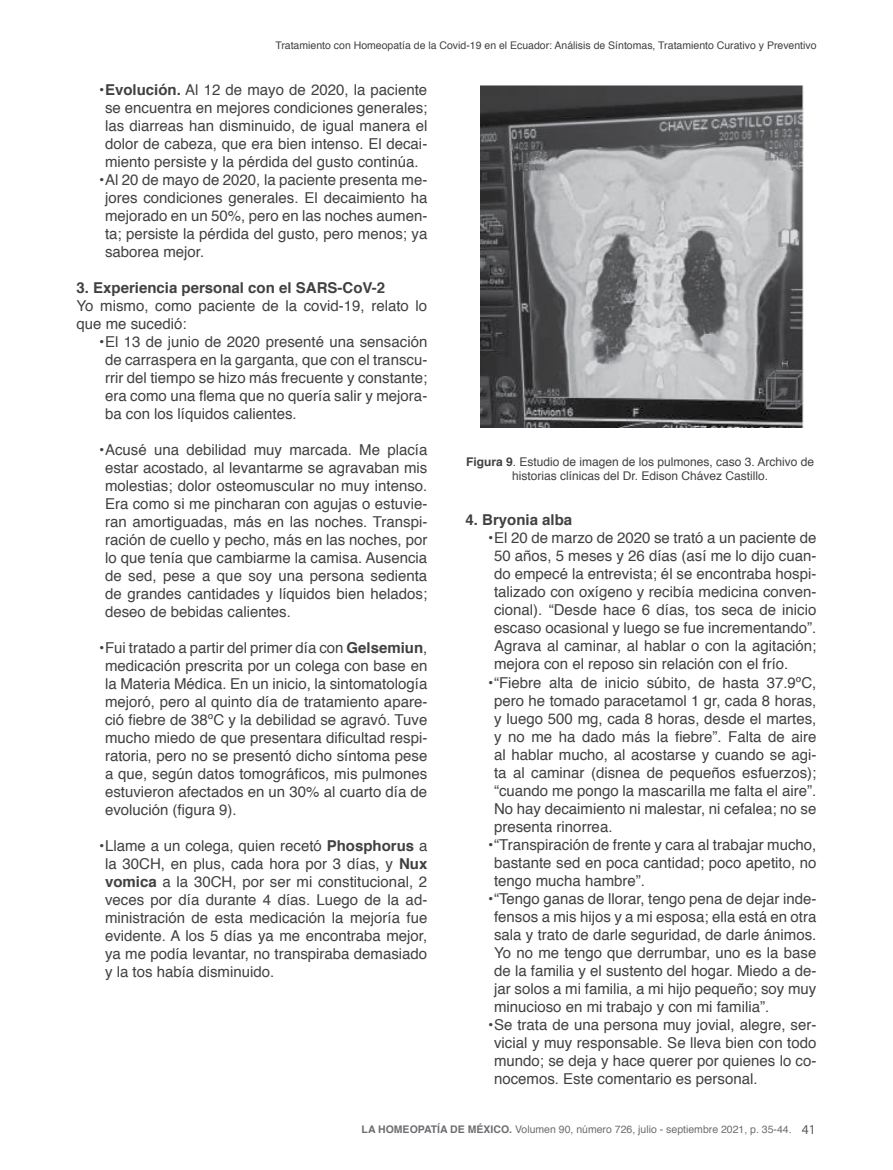
<style>
.page{position:relative;width:893px;height:1170px;background:#fff}
.page>*{position:absolute;margin:0;border:0;box-sizing:border-box;transform-origin:0 0}
.t1{font:15px/18px "Helvetica";color:#414042;text-align:justify}
.t2{font:700 15px "Helvetica";color:#414042}
.t3{font:12px/14.4px "Helvetica";color:#414042;text-align:center}
.t4{font:10.5px "Helvetica";color:#414042}
.t5{font:10.5px "Helvetica";color:#6d6e71}
.s1{font-weight:700}
.s2{font-family:"Myriad Pro";font-size:13.5px;color:#58595b}
</style>
<div class="page">
<img style="left:480px;top:85px;width:324px;height:342px">
<p class="t4" style="left:275px;top:37px;width:543px">Tratamiento con Homeopatía de la Covid-19 en el Ecuador: Análisis de Síntomas, Tratamiento Curativo y Preventivo</p>
<p class="t1" style="left:99px;top:81px;width:330px;text-align:center"><span class="s1">•Evolución.</span> Al 12 de mayo de 2020, la paciente se encuentra en mejores condiciones generales; las diarreas han disminuido, de igual manera el dolor de cabeza, que era bien intenso. El decai‑ miento persiste y la pérdida del gusto continúa.</p>
<p class="t1" style="left:105px;top:171px;width:324px;text-indent:-6px">•Al 20 de mayo de 2020, la paciente presenta me‑ jores condiciones generales. El decaimiento ha mejorado en un 50%, pero en las noches aumen‑ ta; persiste la pérdida del gusto, pero menos; ya saborea mejor.</p>
<p class="t2" style="left:77px;top:275px;width:310px">3. Experiencia personal con el SARS-CoV-2</p>
<p class="t1" style="left:77px;top:297px;width:352px">Yo mismo, como paciente de la covid-19, relato lo que me sucedió:</p>
<p class="t1" style="left:105px;top:333px;width:324px;text-indent:-6px">•El 13 de junio de 2020 presenté una sensación de carraspera en la garganta, que con el transcu‑ rrir del tiempo se hizo más frecuente y constante; era como una flema que no quería salir y mejora‑ ba con los líquidos calientes.</p>
<p class="t1" style="left:105px;top:441px;width:324px;text-indent:-6px">•Acusé una debilidad muy marcada. Me placía estar acostado, al levantarme se agravaban mis molestias; dolor osteomuscular no muy intenso.<br>Era como si me pincharan con agujas o estuvie‑ ran amortiguadas, más en las noches. Transpi‑ ración de cuello y pecho, más en las noches, por lo que tenía que cambiarme la camisa. Ausencia de sed, pese a que soy una persona sedienta de grandes cantidades y líquidos bien helados; deseo de bebidas calientes.</p>
<p class="t1" style="left:105px;top:639px;width:324px;text-indent:-6px">•Fui tratado a partir del primer día con <span class="s1">Gelsemiun</span>, medicación prescrita por un colega con base en la Materia Médica. En un inicio, la sintomatología mejoró, pero al quinto día de tratamiento apare‑ ció fiebre de 38ºC y la debilidad se agravó. Tuve mucho miedo de que presentara dificultad respi‑ ratoria, pero no se presentó dicho síntoma pese a que, según datos tomográficos, mis pulmones estuvieron afectados en un 30% al cuarto día de evolución (figura 9).</p>
<p class="t1" style="left:105px;top:837px;width:324px;text-indent:-6px">•Llame a un colega, quien recetó <span class="s1">Phosphorus</span> a la 30CH, en plus, cada hora por 3 días, y <span class="s1">Nux vomica</span> a la 30CH, por ser mi constitucional, 2 veces por día durante 4 días. Luego de la ad‑ ministración de esta medicación la mejoría fue evidente. A los 5 días ya me encontraba mejor, ya me podía levantar, no transpiraba demasiado y la tos había disminuido.</p>
<p class="t3" style="left:466px;top:454px;width:350px"><span class="s1">Figura 9</span>. Estudio de imagen de los pulmones, caso 3. Archivo de historias clínicas del Dr. Edison Chávez Castillo.</p>
<p class="t2" style="left:466px;top:508px;width:108px">4. Bryonia alba</p>
<p class="t1" style="left:494px;top:529px;width:324px;text-indent:-6px">•El 20 de marzo de 2020 se trató a un paciente de 50 años, 5 meses y 26 días (así me lo dijo cuan‑ do empecé la entrevista; él se encontraba hospi‑ talizado con oxígeno y recibía medicina conven‑ cional). “Desde hace 6 días, tos seca de inicio escaso ocasional y luego se fue incrementando”.<br>Agrava al caminar, al hablar o con la agitación; mejora con el reposo sin relación con el frío.</p>
<p class="t1" style="left:494px;top:673px;width:324px;text-indent:-6px">•“Fiebre alta de inicio súbito, de hasta 37.9ºC, pero he tomado paracetamol 1 gr, cada 8 horas, y luego 500 mg, cada 8 horas, desde el martes, y no me ha dado más la fiebre”. Falta de aire al hablar mucho, al acostarse y cuando se agi‑ ta al caminar (disnea de pequeños esfuerzos); “cuando me pongo la mascarilla me falta el aire”.<br>No hay decaimiento ni malestar, ni cefalea; no se presenta rinorrea.</p>
<p class="t1" style="left:494px;top:835px;width:324px;text-indent:-6px">•“Transpiración de frente y cara al trabajar mucho, bastante sed en poca cantidad; poco apetito, no tengo mucha hambre”.</p>
<p class="t1" style="left:494px;top:889px;width:324px;text-indent:-6px">•“Tengo ganas de llorar, tengo pena de dejar inde‑ fensos a mis hijos y a mi esposa; ella está en otra sala y trato de darle seguridad, de darle ánimos.<br>Yo no me tengo que derrumbar, uno es la base de la familia y el sustento del hogar. Miedo a de‑ jar solos a mi familia, a mi hijo pequeño; soy muy minucioso en mi trabajo y con mi familia”.</p>
<p class="t1" style="left:494px;top:1015px;width:324px;text-indent:-6px">•Se trata de una persona muy jovial, alegre, ser‑ vicial y muy responsable. Se lleva bien con todo mundo; se deja y hace querer por quienes lo co‑ nocemos. Este comentario es personal.</p>
<p class="t5" style="left:362px;top:1120px;width:455px"><span class="s1">LA HOMEOPATÍA DE MÉXICO.</span> Volumen 90, número 726, julio - septiembre 2021, p. 35-44. <span class="s2">41</span></p>
</div>
